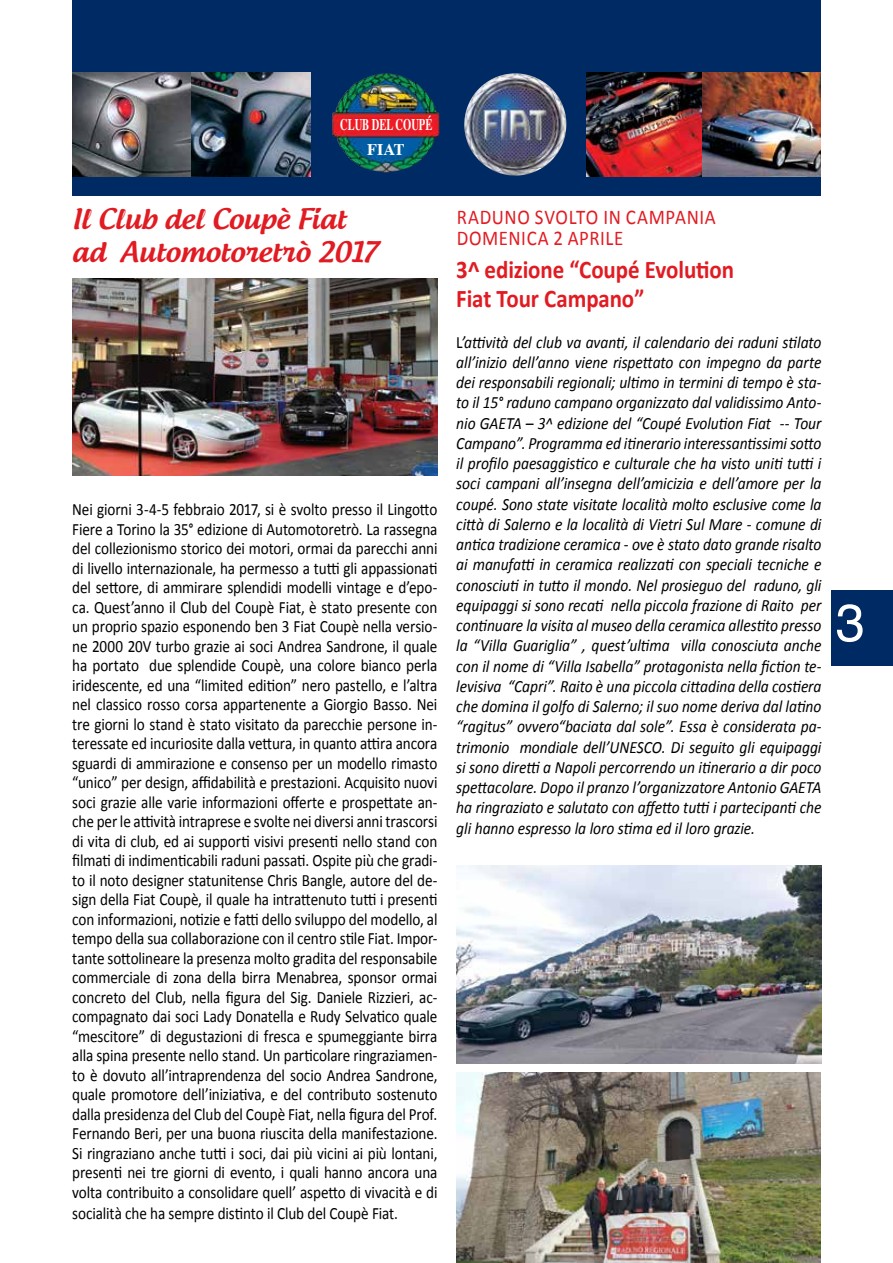
<style>
.page{position:relative;width:893px;height:1263px;background:#fff}
.page>*{position:absolute;margin:0;border:0;box-sizing:border-box;transform-origin:0 0}
.t1{font:52.5px "Helvetica";color:#fff}
.t2{font:500 27px/33px "Androgyne";letter-spacing:-.005em;color:#e11b22;scale:1.05 1}
.t3{font:700 25.5px/29.1px "Calibri";letter-spacing:-.005em;color:#e11b22;scale:.9 1}
.t4{font:21px "Calibri";color:#e11b22;scale:.9 1}
.t5{font:17.25px/19.5px "Calibri";letter-spacing:-.01em;color:#000;text-align:justify;scale:.88 1}
.t6{font:italic 17.25px/20.2px "Calibri";letter-spacing:-.005em;color:#000;text-align:justify;scale:.9 1}
.t7{font:700 16.2px/25px "Times";color:#fff;text-align:center;scale:.65 1}
.s1{font-style:normal}
</style>
<div class="page">
<svg style="left:72px;top:0;width:749px;height:196px;background:#123465"></svg>
<img style="left:72px;top:72px;width:119px;height:104px">
<img style="left:191px;top:72px;width:119px;height:104px">
<img style="left:371px;top:73px;width:14px;height:3px">
<img style="left:496px;top:73px;width:19px;height:4px">
<img style="left:586px;top:72px;width:117px;height:104px">
<img style="left:703px;top:72px;width:118px;height:104px">
<div style="left:831px;top:590px;width:62px;height:76px;background:#002a63"></div>
<img style="left:456px;top:865px;width:365px;height:198px">
<img style="left:456px;top:1072px;width:365px;height:191px">
<img style="left:72px;top:279px;width:365px;height:196px">
<p class="t7" style="left:340px;top:110px;width:143px">CLUB DEL COUPé fiat</p>
<h2 class="t2" style="left:72px;top:202px;width:292px">Il Club del Coupè Fiat ad Automotoretrò 2017</h2>
<p class="t5" style="left:72px;top:500px;width:416px">Nei giorni 3-4-5 febbraio 2017, si è svolto presso il Lingotto Fiere a Torino la 35° edizione di Automotoretrò. La rassegna del collezionismo storico dei motori, ormai da parecchi anni di livello internazionale, ha permesso a tutti gli appassionati del settore, di ammirare splendidi modelli vintage e d’epo&shy;ca. Quest’anno il Club del Coupè Fiat, è stato presente con un proprio spazio esponendo ben 3 Fiat Coupè nella versio&shy;ne 2000 20V turbo grazie ai soci Andrea Sandrone, il quale ha portato due splendide Coupè, una colore bianco perla iridescente, ed una “limited edition” nero pastello, e l’altra nel classico rosso corsa appartenente a Giorgio Basso. Nei tre giorni lo stand è stato visitato da parecchie persone in&shy;teressate ed incuriosite dalla vettura, in quanto attira ancora sguardi di ammirazione e consenso per un modello rimasto “unico” per design, affidabilità e prestazioni. Acquisito nuovi soci grazie alle varie informazioni offerte e prospettate an&shy;che per le attività intraprese e svolte nei diversi anni trascorsi di vita di club, ed ai supporti visivi presenti nello stand con filmati di indimenticabili raduni passati. Ospite più che gradi&shy;to il noto designer statunitense Chris Bangle, autore del de&shy;sign della Fiat Coupè, il quale ha intrattenuto tutti i presenti con informazioni, notizie e fatti dello sviluppo del modello, al tempo della sua collaborazione con il centro stile Fiat. Impor&shy;tante sottolineare la presenza molto gradita del responsabile commerciale di zona della birra Menabrea, sponsor ormai concreto del Club, nella figura del Sig. Daniele Rizzieri, ac&shy;compagnato dai soci Lady Donatella e Rudy Selvatico quale “mescitore” di degustazioni di fresca e spumeggiante birra alla spina presente nello stand. Un particolare ringraziamen&shy;to è dovuto all’intraprendenza del socio Andrea Sandrone, quale promotore dell’iniziativa, e del contributo sostenuto dalla presidenza del Club del Coupè Fiat, nella figura del Prof.<br>Fernando Beri, per una buona riuscita della manifestazione.<br>Si ringraziano anche tutti i soci, dai più vicini ai più lontani, presenti nei tre giorni di evento, i quali hanno ancora una volta contribuito a consolidare quell’ aspetto di vivacità e di socialità che ha sempre distinto il Club del Coupè Fiat.</p>
<p class="t4" style="left:457px;top:204px;width:28px">Raduno</p>
<p class="t4" style="left:535px;top:204px;width:13px">svolto</p>
<p class="t4" style="left:603px;top:204px;width:51px">in Campania</p>
<p class="t4" style="left:457px;top:225px;width:16px">dom</p>
<p class="t4" style="left:499px;top:225px;width:23px">enica</p>
<p class="t4" style="left:553px;top:225px;width:27px">2 april</p>
<p class="t4" style="left:614px;top:225px;width:12px">e</p>
<h3 class="t3" style="left:456px;top:255px;width:310px">3^ edizione “Coupé Evolution<br>Fiat Tour Campano”</h3>
<p class="t6" style="left:456px;top:331px;width:407px"><span class="s1">L</span>’attività del club va avanti, il calendario dei raduni stilato all’inizio dell’anno viene rispettato con impegno da parte dei responsabili regionali; ultimo in termini di tempo è sta&shy;to il 15° raduno campano organizzato dal validissimo Anto&shy;nio GAETA – 3^ edizione del “Coupé Evolution Fiat -- Tour Campano”. Programma ed itinerario interessantissimi sotto il profilo paesaggistico e culturale che ha visto uniti tutti i soci campani all’insegna dell’amicizia e dell’amore per la coupé. Sono state visitate località molto esclusive come la città di Salerno e la località di Vietri Sul Mare - comune di antica tradizione ceramica - ove è stato dato grande risalto ai manufatti in ceramica realizzati con speciali tecniche e conosciuti in tutto il mondo. Nel prosieguo del raduno, gli equipaggi si sono recati nella piccola frazione di Raito per continuare la visita al museo della ceramica allestito presso la “Villa Guariglia” , quest’ultima villa conosciuta anche con il nome di “Villa Isabella” protagonista nella fiction te&shy;levisiva “Capri”. Raito è una piccola cittadina della costiera che domina il golfo di Salerno; il suo nome deriva dal latino “ragitus” ovvero“baciata dal sole”. Essa è considerata pa&shy;trimonio mondiale dell’UNESCO. Di seguito gli equipaggi si sono diretti a Napoli percorrendo un itinerario a dir poco spettacolare. Dopo il pranzo l’organizzatore Antonio GAETA ha ringraziato e salutato con affetto tutti i partecipanti che gli hanno espresso la loro stima ed il loro grazie.</p>
<h1 class="t1" style="left:836px;top:582px;width:31px">3</h1>
</div>
